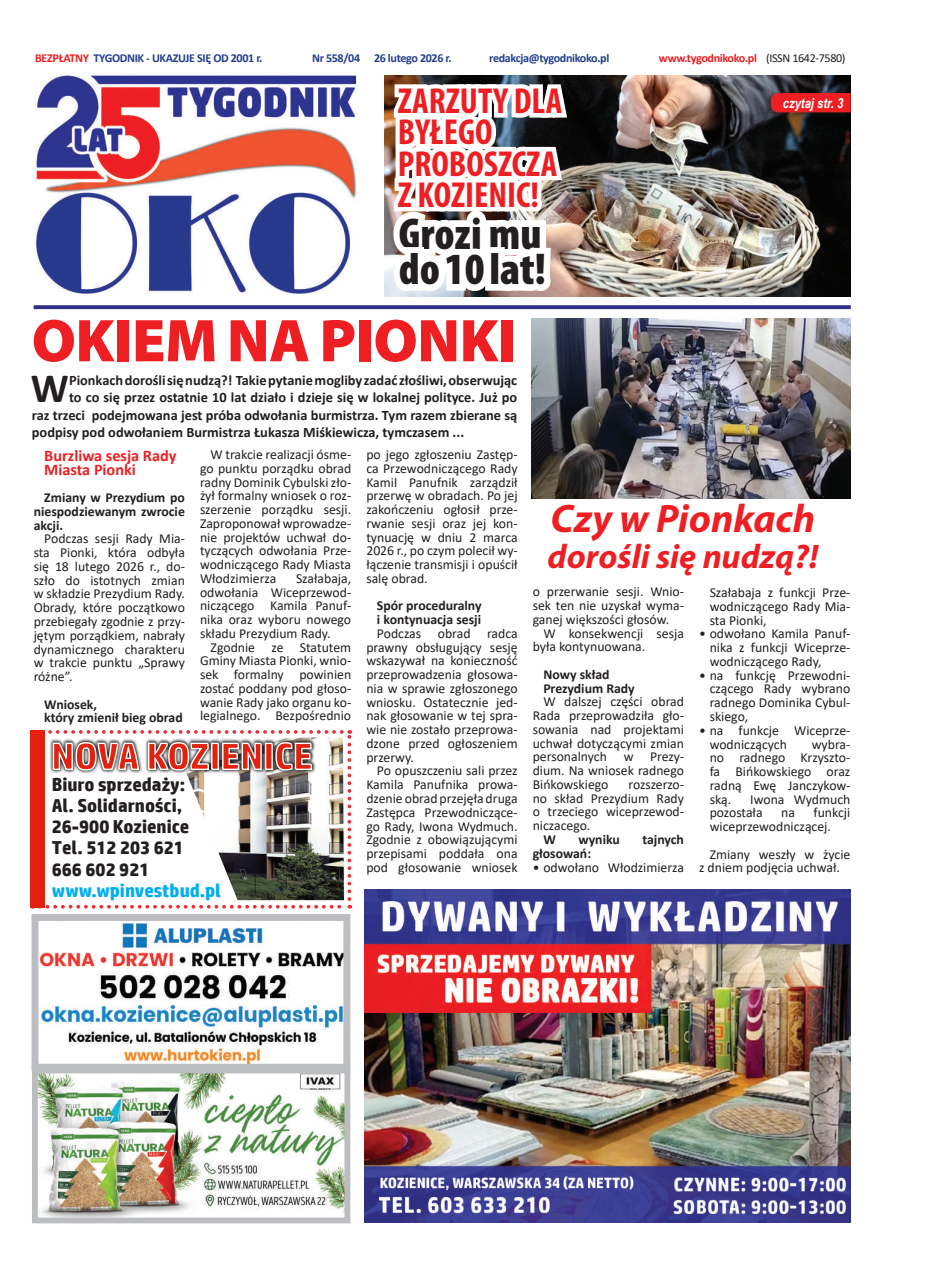
<style>
.page{position:relative;width:939px;height:1276px;background:#fff}
.page>*{position:absolute;margin:0;border:0;box-sizing:border-box;transform-origin:0 0}
.t1{font:900 60.75px "Myriad Pro";letter-spacing:-.01em;color:#ee1f23}
.t2{font:900 condensed 44.75px/35.8px "Myriad Pro";color:#231f20}
.t3{font:700 42px "Calibri";color:#231f20}
.t4{font:italic 700 39.75px "Myriad Pro";color:#ee1f23}
.t5{font:700 37.5px "HP Simplified";color:#e2220e}
.t6{font:700 condensed 36.25px/31.2px "Myriad Pro";color:#ee1f23}
.t7{font:italic 700 34.12px "Myriad Pro";color:#ee1f23}
.t8{font:700 18.75px/21.2px "HP Simplified";color:#231f20}
.t9{font:700 18.75px "HP Simplified";color:#00aeef}
.t10{font:700 16.25px/13.8px "Calibri";color:#ee1f23}
.t11{font:700 14.38px "Calibri";color:#231f20}
.t12{font:italic 700 13.88px "Arial Narrow";color:#fff}
.t13{font:13.75px/13.8px "Calibri";color:#231f20;text-align:justify}
.t14{font:700 13.75px/13.8px "Calibri";color:#231f20}
.t15{font:700 12.12px "Calibri";letter-spacing:-.03em;color:#253f8e}
.t16{font:700 12.12px "Calibri";letter-spacing:-.03em;color:#ee1f23}
.s1{color:#ee1f23}
.s2{font-weight:400;color:#231f20}
</style>
<div class="page">
<svg style="left:34px;top:305px;width:817px;height:4px;background:#3b3b8d"></svg>
<hr style="left:36px;top:66px;width:814px;height:1px;background:#231f20">
<img style="left:39px;top:1074px;width:304px;height:141px">
<div style="left:32px;top:1067px;width:318px;height:155px;border:6px solid #bcbdc0"></div>
<img style="left:39px;top:923px;width:303px;height:139px">
<div style="left:31px;top:913px;width:319px;height:157px;border:7px solid #bcbdc0"></div>
<img style="left:35px;top:73px;width:322px;height:221px">
<img style="left:365px;top:889px;width:485px;height:333px">
<img style="left:531px;top:318px;width:319px;height:180px">
<svg style="left:30px;top:730px;width:321px;height:178px"></svg>
<div style="left:30px;top:730px;width:15px;height:177px;background:#e2220e"></div>
<img style="left:384px;top:75px;width:466px;height:221px">
<svg style="left:387px;top:77px;width:185px;height:220px"></svg>
<div style="left:763px;top:91px;width:88px;height:27px;background:#231f20;opacity:.68"></div>
<svg style="left:771px;top:93px;width:80px;height:19px;background:#ea1f23"></svg>
<p class="t15" style="left:35px;top:49px;width:229px"><span class="s1">BEZPŁATNY</span> TYGODNIK - UKAZUJE SIĘ OD 2001 r.</p>
<p class="t15" style="left:312px;top:49px;width:141px">Nr 558/04 26 lutego 2026 r.</p>
<p class="t15" style="left:489px;top:49px;width:122px">redakcja@tygodnikoko.pl</p>
<p class="t16" style="left:659px;top:49px;width:188px">www.tygodnikoko.pl <span class="s2">(ISSN 1642-7580)</span></p>
<h3 class="t6" style="left:398px;top:86px;width:166px">ZARZUTY DLA<br>BYŁEGO<br>PROBOSZCZA<br>Z KOZIENIC!</h3>
<h2 class="t2" style="left:399px;top:216px;width:149px">Grozi mu do 10 lat!</h2>
<h1 class="t1" style="left:32px;top:306px;width:486px">OKIEM NA PIONKI</h1>
<h3 class="t3" style="left:31px;top:358px;width:40px">W</h3>
<p class="t11" style="left:69px;top:370px;width:450px">Pionkach dorośli się nudzą?! Takie pytanie mogliby zadać złośliwi, obserwując</p>
<p class="t11" style="left:69px;top:387px;width:450px">to co się przez ostatnie 10 lat działo i dzieje się w lokalnej polityce. Już po</p>
<p class="t11" style="left:32px;top:405px;width:487px">raz trzeci podejmowana jest próba odwołania burmistrza. Tym razem zbierane są</p>
<p class="t11" style="left:32px;top:422px;width:434px">podpisy pod odwołaniem Burmistrza Łukasza Miśkiewicza, tymczasem ...</p>
<p class="t12" style="left:783px;top:94px;width:62px">czytaj str. 3</p>
<p class="t10" style="left:44px;top:448px;width:134px">Burzliwa sesja Rady<br>Miasta Pionki</p>
<p class="t14" style="left:34px;top:490px;width:153px;text-align:justify;text-indent:11px">Zmiany w Prezydium po niespodziewanym zwrocie akcji.</p>
<p class="t13" style="left:34px;top:531px;width:153px;text-indent:11px">Podczas sesji Rady Mia&shy;sta Pionki, która odbyła się 18 lutego 2026 r., do&shy;szło do istotnych zmian w składzie Prezydium Rady.<br>Obrady, które początkowo przebiegały zgodnie z przy&shy;jętym porządkiem, nabrały dynamicznego charakteru w trakcie punktu „Sprawy różne”.</p>
<p class="t14" style="left:44px;top:696px;width:140px">Wniosek,<br>który zmienił bieg obrad</p>
<p class="t13" style="left:200px;top:447px;width:153px;text-indent:11px">W trakcie realizacji ósme&shy;go punktu porządku obrad radny Dominik Cybulski zło&shy;żył formalny wniosek o roz&shy;szerzenie porządku sesji.<br>Zaproponował wprowadze&shy;nie projektów uchwał do&shy;tyczących odwołania Prze&shy;wodniczącego Rady Miasta Włodzimierza</p>
<p class="t13" style="left:200px;top:571px;width:153px;text-indent:96px">Szałabaja, odwołania Wiceprzewod&shy;niczącego Kamila Panuf&shy;nika oraz wyboru nowego składu Prezydium Rady.</p>
<p class="t13" style="left:200px;top:639px;width:153px;text-indent:11px">Zgodnie ze Statutem Gminy Miasta Pionki, wnio&shy;sek formalny powinien zostać poddany pod głoso&shy;wanie Rady jako organu ko&shy;legialnego. Bezpośrednio</p>
<h3 class="t5" style="left:51px;top:734px;width:263px">NOVA KOZIENICE</h3>
<h3 class="t8" style="left:52px;top:773px;width:139px">Biuro sprzedaży:<br>Al. Solidarności,<br>26-900 Kozienice<br>Tel. 512 203 621<br>666 602 921</h3>
<h3 class="t9" style="left:52px;top:879px;width:171px">www.wpinvestbud.pl</h3>
<p class="t13" style="left:366px;top:447px;width:153px">po jego zgłoszeniu Zastęp&shy;ca Przewodniczącego Rady Kamil Panufnik zarządził przerwę w obradach. Po jej zakończeniu ogłosił prze&shy;rwanie sesji oraz jej kon&shy;tynuację w dniu 2 marca 2026 r., po czym polecił wy&shy;łączenie transmisji i opuścił salę obrad.</p>
<p class="t14" style="left:377px;top:598px;width:106px">Spór proceduralny i kontynuacja sesji</p>
<p class="t13" style="left:366px;top:626px;width:153px;text-indent:11px">Podczas obrad radca prawny obsługujący sesję wskazywał na konieczność przeprowadzenia głosowa&shy;nia w sprawie zgłoszonego wniosku. Ostatecznie jed&shy;nak głosowanie w tej spra&shy;wie nie zostało przeprowa&shy;dzone przed ogłoszeniem przerwy.</p>
<p class="t13" style="left:366px;top:763px;width:153px;text-indent:11px">Po opuszczeniu sali przez Kamila Panufnika prowa&shy;dzenie obrad przejęła druga Zastępca Przewodniczące&shy;go Rady, Iwona Wydmuch.<br>Zgodnie z obowiązującymi przepisami poddała ona pod głosowanie wniosek</p>
<h3 class="t4" style="left:550px;top:492px;width:266px">Czy w Pionkach</h3>
<h3 class="t7" style="left:547px;top:534px;width:272px">dorośli się nudzą?!</h3>
<p class="t13" style="left:533px;top:584px;width:153px">o przerwanie sesji. Wnio&shy;sek ten nie uzyskał wyma&shy;ganej większości głosów.</p>
<p class="t13" style="left:533px;top:625px;width:153px;text-indent:11px">W konsekwencji sesja była kontynuowana.</p>
<p class="t14" style="left:543px;top:667px;width:93px">Nowy skład<br>Prezydium Rady</p>
<p class="t13" style="left:533px;top:694px;width:153px;text-indent:11px">W dalszej części obrad Rada przeprowadziła gło&shy;sowania nad projektami uchwał dotyczącymi zmian personalnych w Prezy&shy;dium. Na wniosek radnego Bińkowskiego</p>
<p class="t13" style="left:533px;top:777px;width:153px;text-indent:96px">rozszerzo&shy;no skład Prezydium Rady o trzeciego wiceprzewod&shy;niczacego.</p>
<p class="t14" style="left:543px;top:832px;width:14px">W</p>
<p class="t14" style="left:578px;top:832px;width:43px">wyniku</p>
<p class="t14" style="left:642px;top:832px;width:43px">tajnych</p>
<p class="t14" style="left:533px;top:845px;width:60px">głosowań:</p>
<p class="t13" style="left:533px;top:859px;width:153px">• odwołano Włodzimierza</p>
<p class="t13" style="left:710px;top:585px;width:142px">Szałabaja z funkcji Prze&shy;wodniczącego Rady Mia&shy;sta Pionki,</p>
<p class="t13" style="left:710px;top:626px;width:142px;text-indent:-11px">• odwołano Kamila Panuf&shy;nika z funkcji Wiceprze&shy;wodniczącego Rady,</p>
<p class="t13" style="left:710px;top:667px;width:142px;text-indent:-11px">• na funkcję Przewodni&shy;czącego Rady wybrano radnego Dominika Cybul&shy;skiego,</p>
<p class="t13" style="left:710px;top:722px;width:142px;text-indent:-11px">• na funkcje Wiceprze&shy;wodniczących</p>
<p class="t13" style="left:710px;top:736px;width:142px;text-indent:102px">wybra&shy;no radnego Krzyszto&shy;fa Bińkowskiego oraz radną Ewę Janczykow&shy;ską.</p>
<p class="t13" style="left:710px;top:791px;width:142px;text-indent:41px">Iwona Wydmuch pozostała</p>
<p class="t13" style="left:710px;top:805px;width:142px;text-indent:104px">funkcji wiceprzewodniczącej.</p>
<p class="t13" style="left:699px;top:846px;width:153px;text-indent:11px">Zmiany weszły w życie z dniem podjęcia uchwał.</p>
<p class="t13" style="left:781px;top:805px;width:15px">na</p>
</div>
